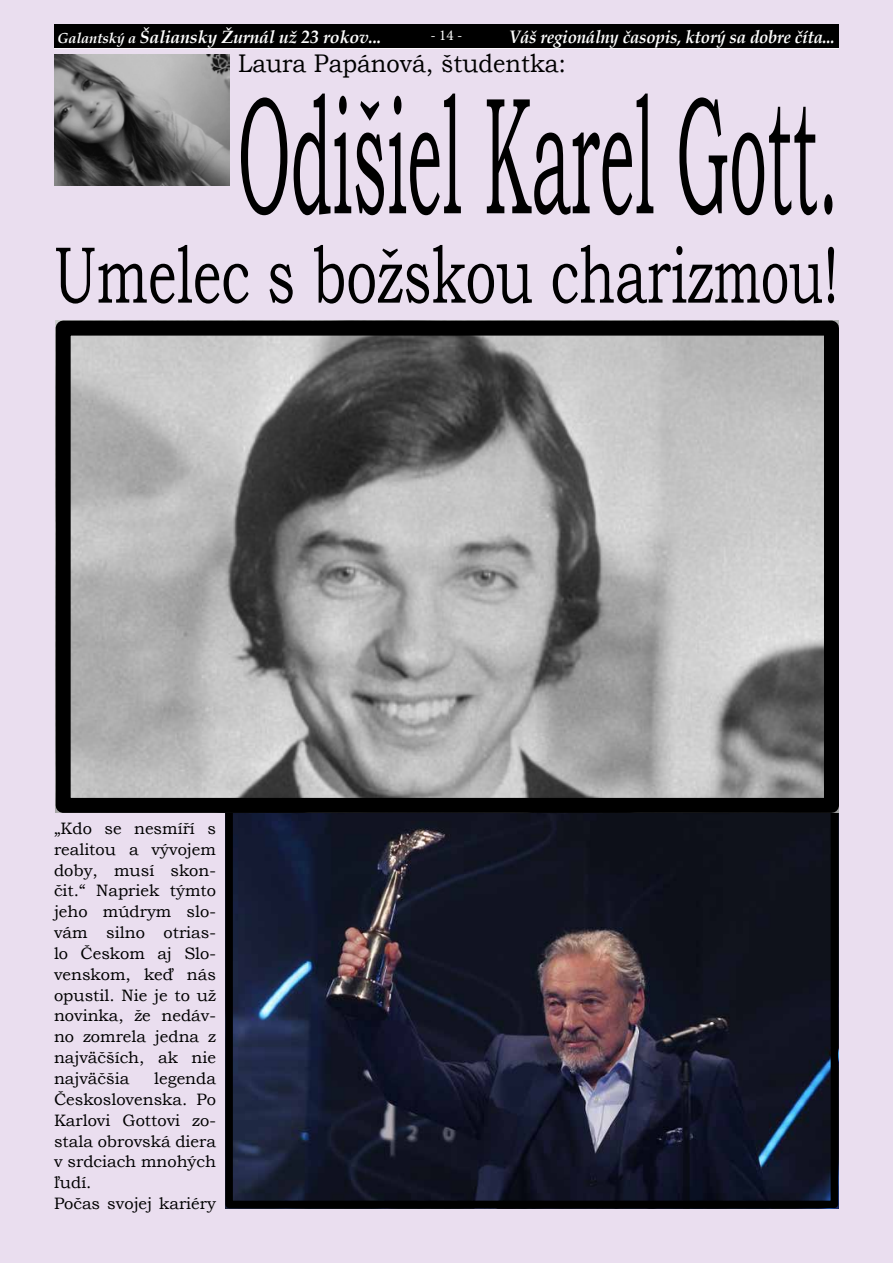
<style>
.page{position:relative;width:893px;height:1263px;background:#eadeef}
.page>*{position:absolute;margin:0;border:0;box-sizing:border-box;transform-origin:0 0}
.t1{font:167.1px "Bookman Old Style";color:#000;scale:.4 1}
.t2{font:80.55px "Bookman Old Style";color:#000;scale:.68 1}
.t3{font:25.5px "Bookman Old Style";color:#000;scale:.93 1}
.t4{font:italic 700 18px "Book Antiqua";letter-spacing:-.01em;color:#fff;scale:.93 1}
.t5{font:italic 700 17.7px "Book Antiqua";letter-spacing:-.01em;color:#fff}
.t6{font:16.5px/20.9px "Bookman Old Style";color:#000;text-align:justify}
.t7{font:15px "Minion Pro";color:#fff}
.s1{font-size:14.55px}
</style>
<div class="page">
<img style="left:234px;top:813px;width:595px;height:386px">
<div style="left:225px;top:783px;width:613px;height:425px;border:8px solid #000"></div>
<img style="left:54px;top:54px;width:176px;height:132px">
<img style="left:72px;top:337px;width:751px;height:460px">
<div style="left:56px;top:321px;width:783px;height:492px;border:15px solid #000"></div>
<hr style="left:54px;top:47px;width:785px;height:2px;background:#fff">
<div style="left:54px;top:24px;width:785px;height:24px;background:#000"></div>
<p class="t5" style="left:57px;top:24px;width:326px"><span class="s1">Galantský a</span> Šaliansky Žurnál už 23 rokov...</p>
<p class="t7" style="left:431px;top:26px;width:33px">- 14 -</p>
<p class="t4" style="left:509px;top:24px;width:352px">Váš regionálny časopis, ktorý sa dobre číta...</p>
<h3 class="t3" style="left:238px;top:47px;width:354px">Laura Papánová, študentka:</h3>
<h1 class="t1" style="left:237px;top:47px;width:1505px">Odišiel Karel Gott.</h1>
<h2 class="t2" style="left:54px;top:223px;width:1155px">Umelec s božskou charizmou!</h2>
<p class="t6" style="left:54px;top:818px;width:164px">„Kdo se nesmíří s realitou a vývojem doby, musí skon&shy;čit.“ Napriek týmto jeho múdrym slo&shy;vám silno otrias&shy;lo Českom aj Slo&shy;venskom, keď nás opustil. Nie je to už novinka, že nedáv&shy;no zomrela jedna z najväčších, ak nie najväčšia</p>
<p class="t6" style="left:54px;top:1068px;width:164px;text-align:left;text-indent:100px">legenda<br>Československa. Po<br>Karlovi Gottovi zo&shy;stala obrovská diera v srdciach mnohých ľudí.<br>Počas svojej kariéry</p>
</div>
